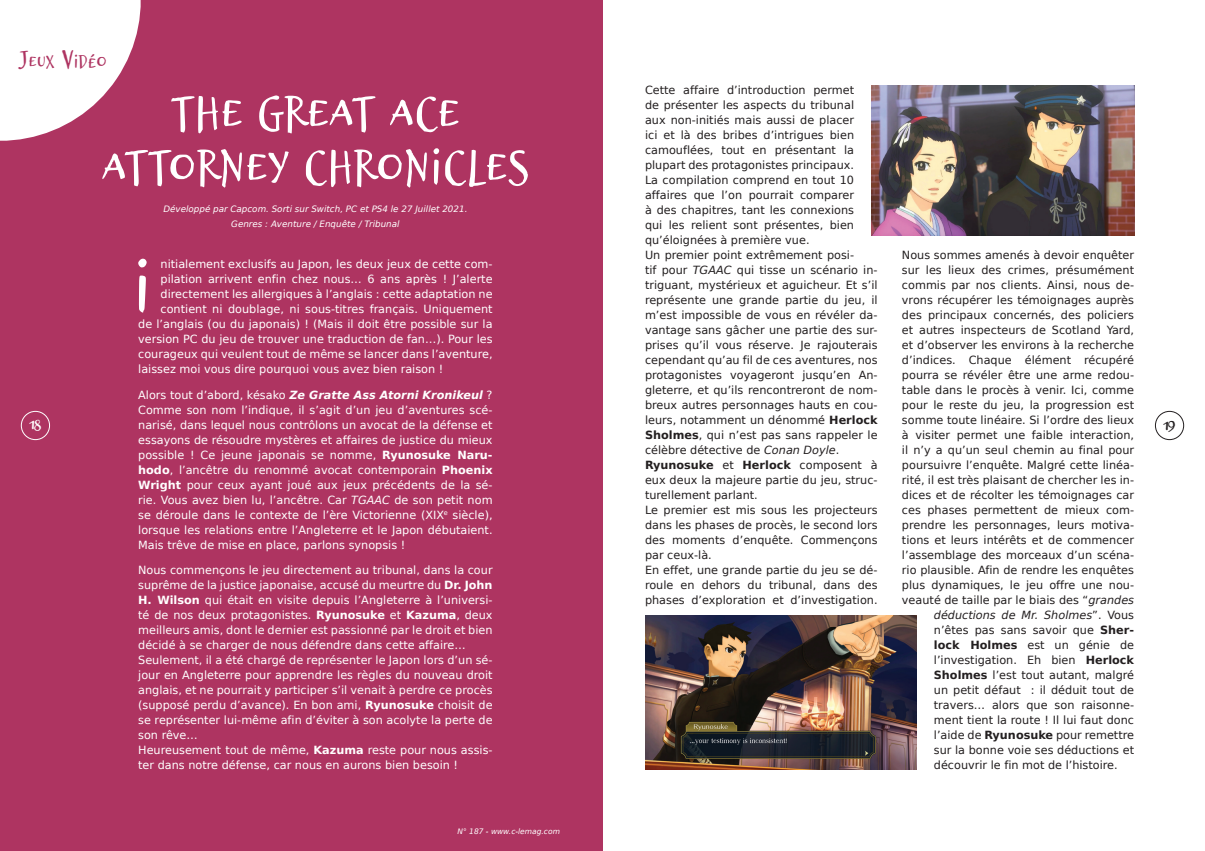
<style>
.page{position:relative;width:1205px;height:851px;background:#fff}
.page>*{position:absolute;margin:0;border:0;box-sizing:border-box;transform-origin:0 0}
.AGENDA_2017{font:85px "Brizel";color:#fff}
.AGENDA_2017-2{font:57.5px "Brizel";color:#fff}
.AGENDA___2{font:21px "Brizel";color:#ae3461}
.t1{font:18.75px "Brizel";color:#fff}
.t2{font:18.75px "Brizel";color:#231f20}
.AGENDA_2017-3{font:11.25px/15px "Bitstream Vera Sans";color:#231f20;text-align:justify}
.AGENDA_2017-4{font:11.25px/15px "Bitstream Vera Sans";color:#fff;text-align:justify}
.AGENDA_2017-5{font:italic 11.25px "Bitstream Vera Sans";color:#231f20}
.AGENDA_2017-6{font:italic 8.75px "Bitstream Vera Sans";color:#fff}
.t3{font:italic 7.5px "Bitstream Vera Sans";color:#fff}
.s1{font-size:30px}
.s2{font-style:italic}
.s3{font-weight:700}
.s4{font-style:normal}
.s5{font-weight:700;font-style:italic}
</style>
<div class="page">
<div style="left:0;top:0;width:602px;height:850px;background:#ae3461"></div>
<div style="left:21px;top:411px;width:29px;height:29px;border:1px solid #fff;border-radius:50%"></div>
<div style="left:1155px;top:411px;width:29px;height:29px;border:1px solid #231f20;border-radius:50%"></div>
<img style="left:645px;top:616px;width:271px;height:153px">
<img style="left:872px;top:85px;width:262px;height:151px">
<svg style="left:0;top:0;width:141px;height:141px"></svg>
<p class="AGENDA___2" style="left:19px;top:53px;width:89px"><span class="s1">J</span>eux <span class="s1">V</span>idéo</p>
<p class="AGENDA_2017-3" style="left:645px;top:82px;width:211px">Cette affaire d’introduction permet de présenter les aspects du tribunal aux non-initiés mais aussi de placer ici et là des bribes d’intrigues bien camouflées, tout en présentant la plupart des protagonistes principaux.<br>La compilation comprend en tout 10 affaires que l’on pourrait comparer à des chapitres, tant les connexions qui les relient sont présentes, bien qu’éloignées à première vue.</p>
<p class="AGENDA_2017-3" style="left:645px;top:247px;width:234px;text-align:left">Un premier point extrêmement posi-<br>tif pour <span class="s2">TGAAC</span> qui tisse un scénario in&shy;triguant, mystérieux et aguicheur. Et s’il représente une grande partie du jeu, il m’est impossible de vous en révéler da&shy;vantage sans gâcher une partie des sur&shy;prises qu’il vous réserve. Je rajouterais cependant qu’au fil de ces aventures, nos protagonistes voyageront jusqu’en An&shy;gleterre, et qu’ils rencontreront de nom&shy;breux autres personnages hauts en cou&shy;leurs, notamment un dénommé <span class="s3">Herlock Sholmes</span>, qui n’est pas sans rappeler le célèbre détective de <span class="s2">Conan Doyle</span>.</p>
<p class="AGENDA_2017-3" style="left:645px;top:457px;width:234px"><span class="s3">Ryunosuke</span> et <span class="s3">Herlock</span> composent à eux deux la majeure partie du jeu, struc&shy;turellement parlant.</p>
<p class="AGENDA_2017-3" style="left:645px;top:502px;width:234px">Le premier est mis sous les projecteurs dans les phases de procès, le second lors des moments d’enquête. Commençons par ceux-là.</p>
<p class="AGENDA_2017-3" style="left:645px;top:562px;width:234px">En effet, une grande partie du jeu se dé&shy;roule en dehors du tribunal, dans des phases d’exploration et d’investigation.</p>
<p class="AGENDA_2017-2" style="left:171px;top:91px;width:290px">THE GREAT ACE</p>
<p class="AGENDA_2017-2" style="left:102px;top:145px;width:429px">ATTORNEY CHRONICLES</p>
<p class="AGENDA_2017-6" style="left:163px;top:204px;width:305px">Développé par Capcom. Sorti sur Switch, PC et PS4 le 27 Juillet 2021.</p>
<p class="AGENDA_2017-6" style="left:231px;top:218px;width:170px">Genres : Aventure / Enquête / Tribunal</p>
<p class="AGENDA_2017-3" style="left:902px;top:247px;width:234px">Nous sommes amenés à devoir enquêter</p>
<p class="AGENDA_2017-3" style="left:902px;top:262px;width:234px">sur les lieux des crimes, présumément</p>
<p class="AGENDA_2017-3" style="left:902px;top:277px;width:234px">commis par nos clients. Ainsi, nous de-</p>
<p class="AGENDA_2017-3" style="left:902px;top:292px;width:234px">vrons récupérer les témoignages auprès</p>
<p class="AGENDA_2017-3" style="left:902px;top:307px;width:234px">des principaux concernés, des policiers</p>
<p class="AGENDA_2017-3" style="left:902px;top:322px;width:234px">et autres inspecteurs de Scotland Yard,</p>
<p class="AGENDA_2017-3" style="left:902px;top:337px;width:234px">et d’observer les environs à la recherche</p>
<p class="AGENDA_2017-3" style="left:902px;top:352px;width:234px">d’indices. Chaque élément récupéré</p>
<p class="AGENDA_2017-3" style="left:902px;top:367px;width:234px">pourra se révéler être une arme redou-</p>
<p class="AGENDA_2017-3" style="left:902px;top:382px;width:234px">table dans le procès à venir. Ici, comme</p>
<p class="AGENDA_2017-3" style="left:902px;top:397px;width:234px">pour le reste du jeu, la progression est</p>
<p class="AGENDA_2017-3" style="left:902px;top:412px;width:234px">somme toute linéaire. Si l’ordre des lieux</p>
<p class="AGENDA_2017-3" style="left:902px;top:427px;width:234px">à visiter permet une faible interaction,</p>
<p class="AGENDA_2017-3" style="left:902px;top:442px;width:234px">il n’y a qu’un seul chemin au final pour</p>
<p class="AGENDA_2017-3" style="left:902px;top:457px;width:234px">poursuivre l’enquête. Malgré cette linéa-</p>
<p class="AGENDA_2017-3" style="left:902px;top:472px;width:234px">rité, il est très plaisant de chercher les in-</p>
<p class="AGENDA_2017-3" style="left:902px;top:487px;width:234px">dices et de récolter les témoignages car</p>
<p class="AGENDA_2017-3" style="left:902px;top:502px;width:234px">ces phases permettent de mieux com-</p>
<p class="AGENDA_2017-3" style="left:902px;top:517px;width:234px">prendre les personnages, leurs motiva-</p>
<p class="AGENDA_2017-3" style="left:902px;top:532px;width:234px">tions et leurs intérêts et de commencer</p>
<p class="AGENDA_2017-3" style="left:902px;top:547px;width:234px">l’assemblage des morceaux d’un scéna-</p>
<p class="AGENDA_2017-3" style="left:902px;top:562px;width:234px">rio plausible. Afin de rendre les enquêtes</p>
<p class="AGENDA_2017-3" style="left:902px;top:577px;width:234px">plus dynamiques, le jeu offre une nou-</p>
<p class="AGENDA_2017-3" style="left:902px;top:592px;width:234px">veauté de taille par le biais des “<span class="s2">grandes</span></p>
<p class="AGENDA_2017-5" style="left:934px;top:608px;width:202px">déductions de Mr. Sholmes<span class="s4">”. Vous</span></p>
<p class="AGENDA_2017-3" style="left:934px;top:622px;width:202px">n’êtes pas sans savoir que <span class="s3">Sher-</span></p>
<p class="AGENDA_2017-3" style="left:934px;top:637px;width:202px"><span class="s3">lock Holmes</span> est un génie de</p>
<p class="AGENDA_2017-3" style="left:934px;top:652px;width:202px">l’investigation. Eh bien <span class="s3">Herlock</span></p>
<p class="AGENDA_2017-3" style="left:934px;top:667px;width:202px"><span class="s3">Sholmes</span> l’est tout autant, malgré</p>
<p class="AGENDA_2017-3" style="left:934px;top:682px;width:202px">un petit défaut : il déduit tout de</p>
<p class="AGENDA_2017-3" style="left:934px;top:697px;width:202px">travers… alors que son raisonne-</p>
<p class="AGENDA_2017-3" style="left:934px;top:712px;width:202px">ment tient la route ! Il lui faut donc</p>
<p class="AGENDA_2017-3" style="left:934px;top:727px;width:202px">l’aide de <span class="s3">Ryunosuke</span> pour remettre</p>
<p class="AGENDA_2017-3" style="left:934px;top:742px;width:202px">sur la bonne voie ses déductions et</p>
<p class="AGENDA_2017-3" style="left:934px;top:757px;width:185px">découvrir le fin mot de l’histoire.</p>
<p class="AGENDA_2017" style="left:133px;top:254px;width:21px">I</p>
<p class="AGENDA_2017-4" style="left:161px;top:256px;width:333px">nitialement exclusifs au Japon, les deux jeux de cette com-</p>
<p class="AGENDA_2017-4" style="left:161px;top:271px;width:333px">pilation arrivent enfin chez nous… 6 ans après ! J’alerte</p>
<p class="AGENDA_2017-4" style="left:161px;top:286px;width:333px">directement les allergiques à l’anglais : cette adaptation ne</p>
<p class="AGENDA_2017-4" style="left:161px;top:301px;width:333px">contient ni doublage, ni sous-titres français. Uniquement</p>
<p class="AGENDA_2017-4" style="left:138px;top:316px;width:356px">de l’anglais (ou du japonais) ! (Mais il doit être possible sur la</p>
<p class="AGENDA_2017-4" style="left:138px;top:331px;width:356px">version PC du jeu de trouver une traduction de fan…). Pour les</p>
<p class="AGENDA_2017-4" style="left:138px;top:346px;width:356px">courageux qui veulent tout de même se lancer dans l’aventure,</p>
<p class="AGENDA_2017-4" style="left:138px;top:361px;width:307px">laissez moi vous dire pourquoi vous avez bien raison !</p>
<p class="AGENDA_2017-4" style="left:138px;top:387px;width:356px">Alors tout d’abord, késako <span class="s5">Ze Gratte Ass Atorni Kronikeul</span> ?<br>Comme son nom l’indique, il s’agit d’un jeu d’aventures scé&shy;narisé, dans lequel nous contrôlons un avocat de la défense et essayons de résoudre mystères et affaires de justice du mieux possible ! Ce jeune japonais se nomme, <span class="s3">Ryunosuke Naru&shy;hodo</span>, l’ancêtre du renommé avocat contemporain <span class="s3">Phoenix Wright</span> pour ceux ayant joué aux jeux précédents de la sé&shy;rie. Vous avez bien lu, l’ancêtre. Car <span class="s2">TGAAC</span> de son petit nom se déroule dans le contexte de l’ère Victorienne (XIX<sup>e</sup> siècle), lorsque les relations entre l’Angleterre et le Japon débutaient.<br>Mais trêve de mise en place, parlons synopsis !</p>
<p class="AGENDA_2017-4" style="left:138px;top:563px;width:356px">Nous commençons le jeu directement au tribunal, dans la cour suprême de la justice japonaise, accusé du meurtre du <span class="s3">Dr. John H. Wilson</span> qui était en visite depuis l’Angleterre à l’universi&shy;té de nos deux protagonistes. <span class="s3">Ryunosuke</span> et <span class="s3">Kazuma</span>, deux meilleurs amis, dont le dernier est passionné par le droit et bien décidé à se charger de nous défendre dans cette affaire…</p>
<p class="AGENDA_2017-4" style="left:138px;top:653px;width:356px">Seulement, il a été chargé de représenter le Japon lors d’un sé&shy;jour en Angleterre pour apprendre les règles du nouveau droit anglais, et ne pourrait y participer s’il venait à perdre ce procès (supposé perdu d’avance). En bon ami, <span class="s3">Ryunosuke</span> choisit de se représenter lui-même afin d’éviter à son acolyte la perte de son rêve…</p>
<p class="AGENDA_2017-4" style="left:138px;top:743px;width:356px">Heureusement tout de même, <span class="s3">Kazuma</span> reste pour nous assis&shy;ter dans notre défense, car nous en aurons bien besoin !</p>
<p class="t1" style="left:29px;top:417px;width:14px">18</p>
<p class="t2" style="left:1163px;top:418px;width:14px">19</p>
<p class="t3" style="left:457px;top:826px;width:104px">N° 187 - www.c-lemag.com</p>
</div>
